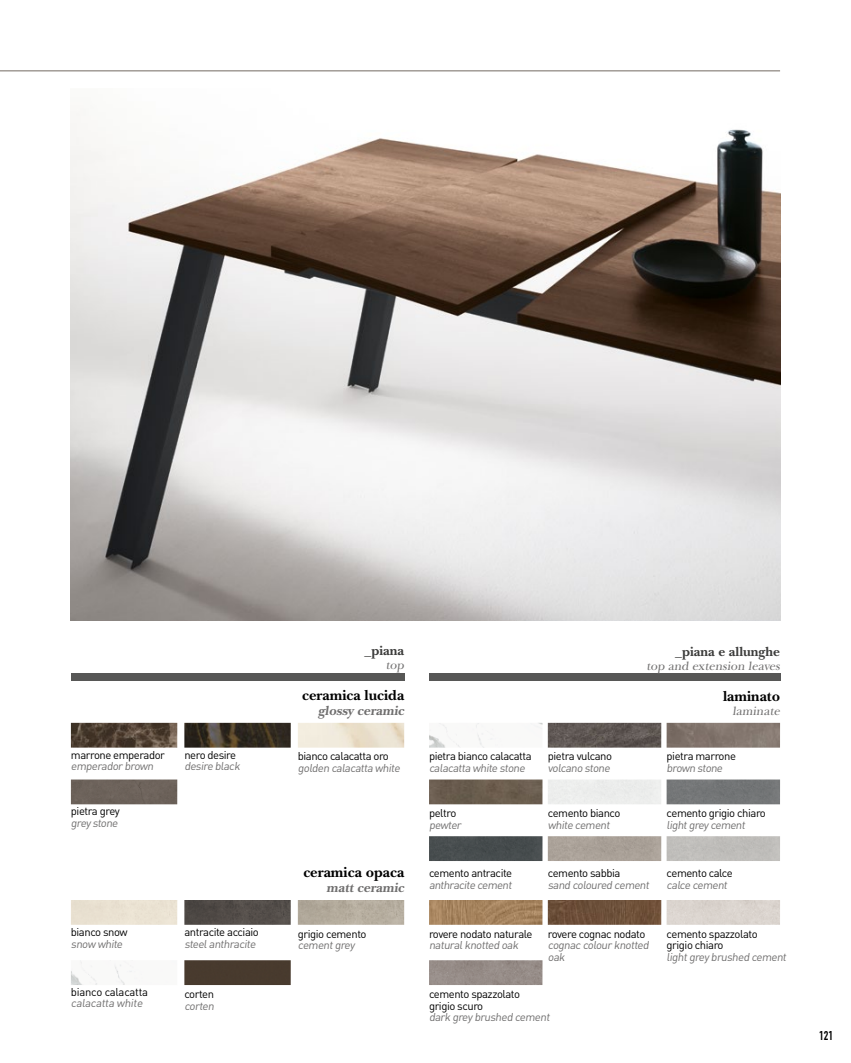
<style>
.page{position:relative;width:851px;height:1063px;background:#fff}
.page>*{position:absolute;margin:0;border:0;box-sizing:border-box;transform-origin:0 0}
.t1{font:700 15px "New Baskerville";color:#000}
.t2{font:700 13.75px "New Baskerville";color:#706f6f}
.t3{font:700 13.75px "New Baskerville";color:#3c3c3b}
.t4{font:12.5px "New Baskerville";color:#706f6f}
.t5{font:700 12.5px "DIN Condensed";color:#000}
.t6{font:11.25px/11.9px "DIN";letter-spacing:-.04em;color:#000}
.t7{font:11.25px/11.9px "DIN";color:#706f6f}
.t8{font:11.25px "DIN";letter-spacing:-.02em;color:#000}
</style>
<div class="page">
<hr style="left:0;top:70px;width:780px;height:1px;background:#726961">
<img style="left:71px;top:113px;width:709px;height:507px">
<div style="left:429px;top:673px;width:351px;height:7px;background:#575756"></div>
<div style="left:71px;top:673px;width:333px;height:7px;background:#575756"></div>
<img style="left:298px;top:900px;width:106px;height:25px">
<img style="left:298px;top:723px;width:106px;height:25px">
<img style="left:71px;top:960px;width:61px;height:25px">
<div style="left:71px;top:780px;width:106px;height:24px;background:#6c625b"></div>
<div style="left:184px;top:960px;width:107px;height:25px;background:#483a2e"></div>
<img style="left:71px;top:723px;width:106px;height:25px">
<img style="left:184px;top:900px;width:107px;height:25px">
<img style="left:184px;top:723px;width:107px;height:25px">
<img style="left:429px;top:723px;width:113px;height:25px">
<div style="left:429px;top:836px;width:113px;height:25px;background:#474d4e"></div>
<img style="left:429px;top:780px;width:113px;height:24px">
<img style="left:429px;top:900px;width:113px;height:25px">
<img style="left:429px;top:960px;width:113px;height:25px">
<img style="left:547px;top:900px;width:114px;height:25px">
<div style="left:666px;top:900px;width:114px;height:25px;background:#dbd4cf"></div>
<img style="left:666px;top:723px;width:114px;height:25px">
<div style="left:666px;top:780px;width:114px;height:24px;background:#747677"></div>
<div style="left:666px;top:836px;width:114px;height:25px;background:#bfbebb"></div>
<img style="left:547px;top:723px;width:114px;height:25px">
<img style="left:547px;top:836px;width:114px;height:25px">
<p class="t3" style="left:364px;top:642px;width:41px">_piana</p>
<p class="t4" style="left:386px;top:657px;width:22px">top</p>
<p class="t3" style="left:675px;top:643px;width:106px">_piana e allunghe</p>
<p class="t4" style="left:646px;top:658px;width:137px">top and extension leaves</p>
<h1 class="t1" style="left:302px;top:686px;width:103px">ceramica lucida</h1>
<p class="t2" style="left:318px;top:702px;width:90px">glossy ceramic</p>
<h1 class="t1" style="left:723px;top:687px;width:59px">laminato</h1>
<p class="t4" style="left:732px;top:703px;width:51px">laminate</p>
<p class="t6" style="left:71px;top:748px;width:96px">marrone emperador</p>
<p class="t7" style="left:71px;top:760px;width:86px">emperadorbrown</p>
<p class="t6" style="left:184px;top:748px;width:53px">nero desire</p>
<p class="t7" style="left:184px;top:760px;width:59px">desire black</p>
<p class="t6" style="left:298px;top:750px;width:93px">bianco calacatta oro</p>
<p class="t7" style="left:298px;top:762px;width:105px">golden calacatta white</p>
<p class="t6" style="left:429px;top:750px;width:104px">pietra bianco calacatta</p>
<p class="t7" style="left:429px;top:762px;width:99px">calacatta white stone</p>
<p class="t6" style="left:547px;top:750px;width:66px">pietra vulcano</p>
<p class="t7" style="left:547px;top:762px;width:66px">volcano stone</p>
<p class="t6" style="left:666px;top:750px;width:71px">pietra marrone</p>
<p class="t7" style="left:666px;top:762px;width:59px">brown stone</p>
<p class="t6" style="left:71px;top:805px;width:50px">pietra grey</p>
<p class="t7" style="left:71px;top:816px;width:50px">grey stone</p>
<p class="t6" style="left:429px;top:807px;width:29px">peltro</p>
<p class="t7" style="left:429px;top:819px;width:36px">pewter</p>
<p class="t6" style="left:547px;top:807px;width:74px">cemento bianco</p>
<p class="t7" style="left:547px;top:819px;width:65px">white cement</p>
<p class="t6" style="left:666px;top:807px;width:101px">cemento grigio chiaro</p>
<p class="t7" style="left:666px;top:819px;width:82px">lightgrey cement</p>
<h1 class="t1" style="left:303px;top:863px;width:102px">ceramica opaca</h1>
<p class="t2" style="left:326px;top:879px;width:81px">matt ceramic</p>
<p class="t6" style="left:429px;top:867px;width:85px">cemento antracite</p>
<p class="t7" style="left:429px;top:879px;width:86px">anthracite cement</p>
<p class="t6" style="left:547px;top:867px;width:74px">cemento sabbia</p>
<p class="t7" style="left:547px;top:879px;width:105px">sand coloured cement</p>
<p class="t6" style="left:666px;top:867px;width:68px">cemento calce</p>
<p class="t7" style="left:666px;top:879px;width:64px">calce cement</p>
<p class="t6" style="left:71px;top:926px;width:58px">bianco snow</p>
<p class="t7" style="left:71px;top:937px;width:55px">snow white</p>
<p class="t6" style="left:184px;top:926px;width:76px">antracite acciaio</p>
<p class="t7" style="left:184px;top:937px;width:75px">steelanthracite</p>
<p class="t6" style="left:298px;top:927px;width:70px">grigio cemento</p>
<p class="t7" style="left:298px;top:939px;width:60px">cementgrey</p>
<p class="t6" style="left:429px;top:927px;width:105px">rovere nodato naturale</p>
<p class="t7" style="left:429px;top:939px;width:93px">naturalknotted oak</p>
<p class="t6" style="left:547px;top:927px;width:99px">rovere cognac nodato</p>
<p class="t7" style="left:547px;top:939px;width:104px">cognac colourknotted oak</p>
<p class="t6" style="left:666px;top:927px;width:93px">cemento spazzolato grigio chiaro</p>
<p class="t7" style="left:666px;top:951px;width:123px">lightgrey brushed cement</p>
<p class="t8" style="left:71px;top:985px;width:79px">bianco calacatta</p>
<p class="t7" style="left:71px;top:997px;width:75px">calacatta white</p>
<p class="t6" style="left:184px;top:988px;width:31px">corten</p>
<p class="t7" style="left:184px;top:999px;width:33px">corten</p>
<p class="t6" style="left:429px;top:988px;width:93px">cemento spazzolato grigio scuro</p>
<p class="t7" style="left:429px;top:1011px;width:124px">dark grey brushed cement</p>
<p class="t5" style="left:819px;top:1031px;width:15px">121</p>
</div>
